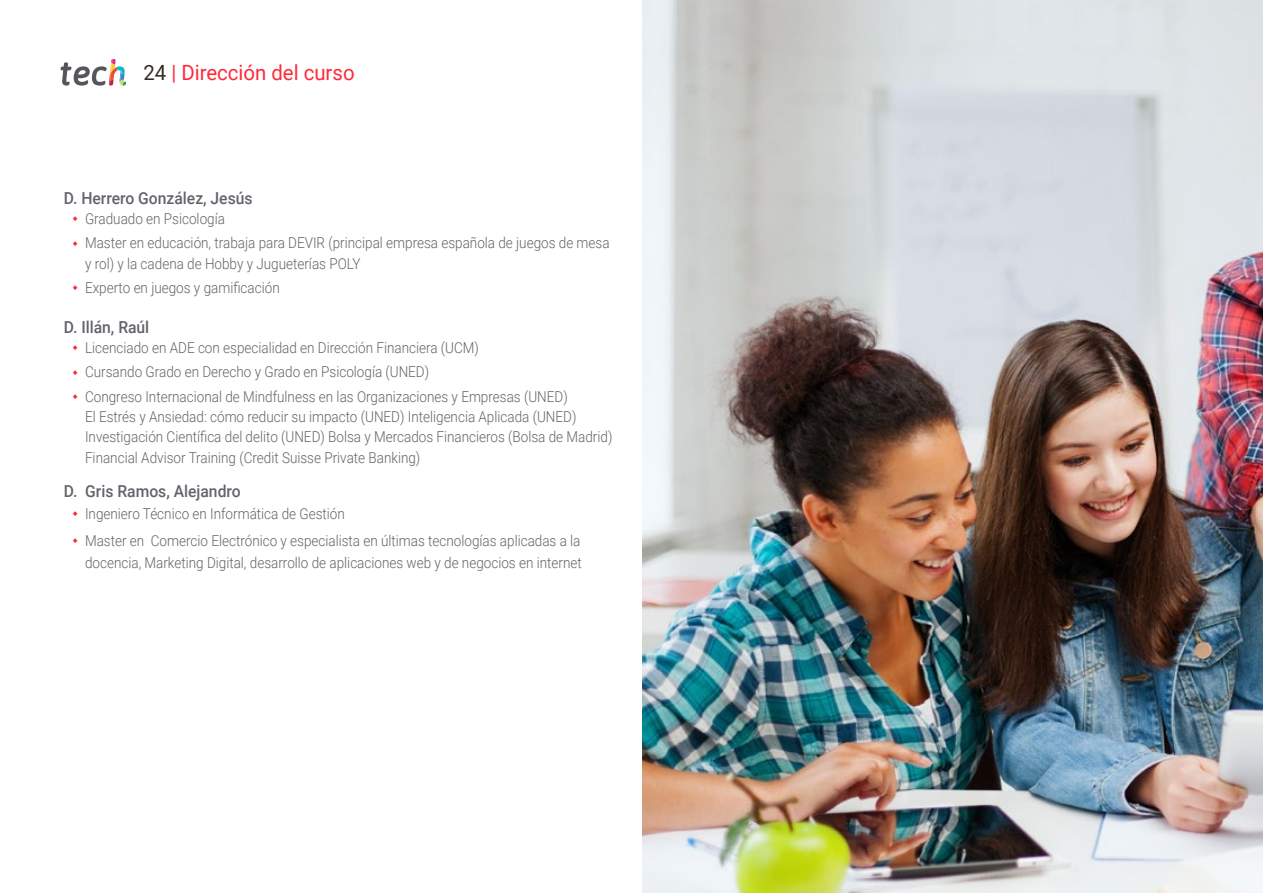
<style>
.page{position:relative;width:1263px;height:893px;background:#fff}
.page>*{position:absolute;margin:0;border:0;box-sizing:border-box;transform-origin:0 0}
.t1{font:21px "Roboto";color:#ff293a}
.t2{font:500 16.5px "Roboto";color:#61646a;scale:.95 1}
.t3{font:300 15px/24.5px "Roboto";color:#61646a;scale:.9 1}
.s1{color:#312e20}
</style>
<div class="page">
<svg style="left:61px;top:59px;width:65px;height:27px"></svg>
<img style="left:642px;top:0;width:621px;height:893px">
<h1 class="t1" style="left:144px;top:57px;width:213px"><span class="s1">24</span> | Dirección del curso</h1>
<p class="t2" style="left:64px;top:186px;width:200px">D. Herrero González, Jesús</p>
<p class="t3" style="left:85px;top:206px;width:584px">Graduado en Psicología<br>Master en educación, trabaja para DEVIR (principal empresa española de juegos de mesa</p>
<p class="t3" style="left:85px;top:250px;width:307px">y rol) y la cadena de Hobby y Jugueterías POLY<br>Experto en juegos y gamificación</p>
<p class="t2" style="left:64px;top:315px;width:92px">D. Illán, Raúl</p>
<p class="t3" style="left:85px;top:335px;width:538px">Licenciado en ADE con especialidad en Dirección Financiera (UCM)<br>Cursando Grado en Derecho y Grado en Psicología (UNED)<br>Congreso Internacional de Mindfulness en las Organizaciones y Empresas (UNED)</p>
<p class="t3" style="left:85px;top:406px;width:587px;line-height:20.2px">El Estrés y Ansiedad: cómo reducir su impacto (UNED) Inteligencia Aplicada (UNED)<br>Investigación Científica del delito (UNED) Bolsa y Mercados Financieros (Bolsa de Madrid)<br>Financial Advisor Training (Credit Suisse Private Banking)</p>
<p class="t2" style="left:64px;top:479px;width:188px">D. Gris Ramos, Alejandro</p>
<p class="t3" style="left:85px;top:500px;width:552px;line-height:26.7px">Ingeniero Técnico en Informática de Gestión<br>Master en Comercio Electrónico y especialista en últimas tecnologías aplicadas a la</p>
<p class="t3" style="left:85px;top:550px;width:553px">docencia, Marketing Digital, desarrollo de aplicaciones web y de negocios en internet</p>
</div>
